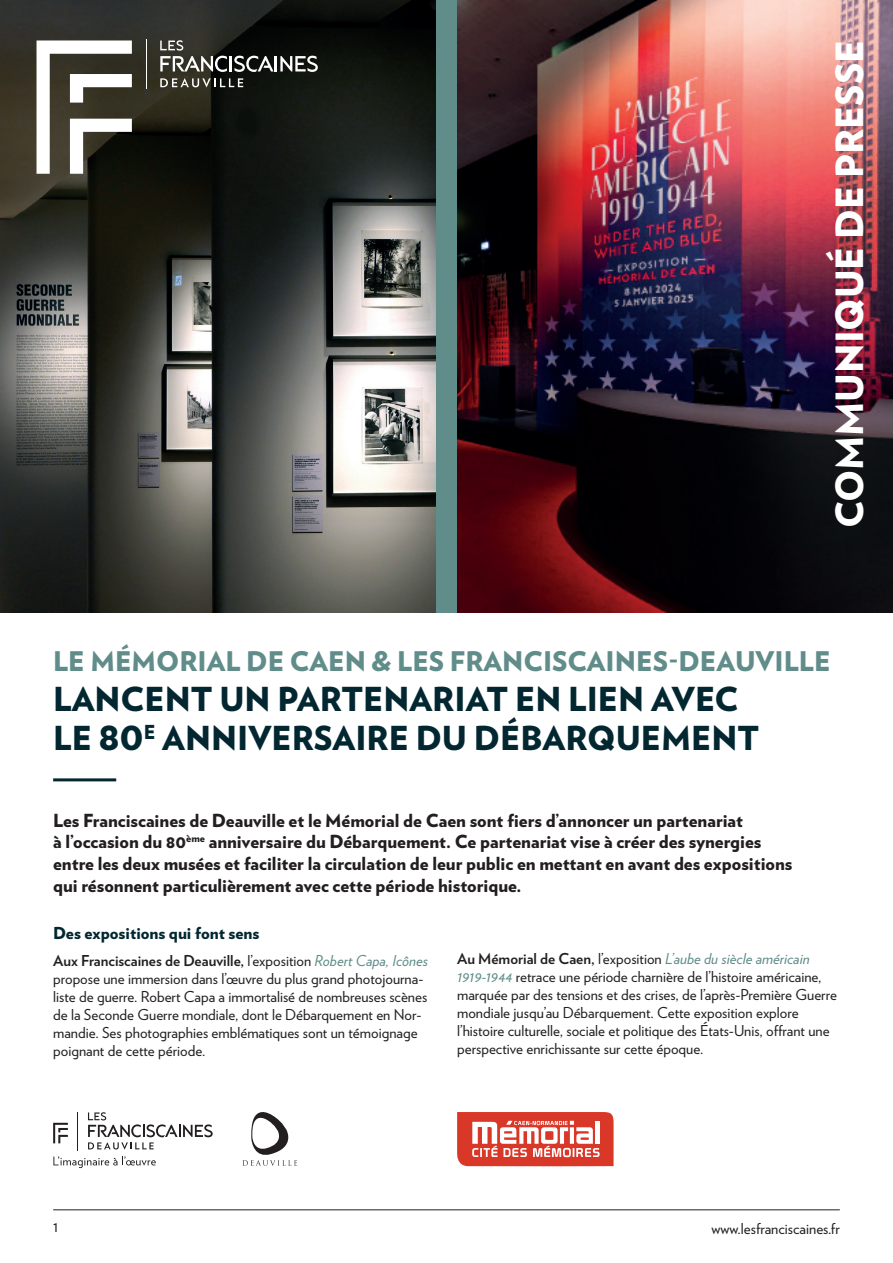
<style>
.page{position:relative;width:893px;height:1263px;background:#fff}
.page>*{position:absolute;margin:0;border:0;box-sizing:border-box;transform-origin:0 0}
.t1{font:900 37.5px "Verlag";color:#fff}
.t2{font:900 33px/39.6px "Verlag";color:#032731}
.t3{font:900 27px "Verlag";color:#608c8a}
.t4{font:900 18px/21.6px "Verlag";color:#231f20}
.t5{font:900 16.5px "Verlag";color:#032731}
.t6{font:15px/18px "Verlag";color:#231f20}
.s1{font-weight:700}
.s2{font-style:italic;color:#608c8a}
</style>
<div class="page">
<hr style="left:53px;top:1209px;width:787px;height:1px;background:#231f20">
<div style="left:0;top:0;width:893px;height:613px;background:#608c8a"></div>
<hr style="left:53px;top:778px;width:63px;height:3px;background:#032731">
<svg style="left:53px;top:1123px;width:15px;height:20px"></svg>
<hr style="left:77px;top:1112px;width:1px;height:39px;background:#231f20">
<svg style="left:88px;top:1112px;width:125px;height:37px"></svg>
<svg style="left:53px;top:1156px;width:103px;height:12px"></svg>
<svg style="left:242px;top:1112px;width:55px;height:54px"></svg>
<img style="left:457px;top:0;width:436px;height:612px">
<img style="left:0;top:0;width:436px;height:612px">
<svg style="left:37px;top:40px;width:95px;height:134px;background:#84827b"></svg>
<svg style="left:160px;top:78px;width:83px;height:9px"></svg>
<hr style="left:146px;top:40px;width:1px;height:49px;background:#fff">
<hr style="left:229px;top:56px;width:3px;height:15px;background:#fff">
<svg style="left:234px;top:56px;width:84px;height:16px"></svg>
<svg style="left:160px;top:40px;width:67px;height:32px;background:#5c5c56"></svg>
<svg style="left:457px;top:1112px;width:157px;height:54px"></svg>
<h1 class="t1" style="left:819px;top:528px;width:490px;rotate:-90deg">COMMUNIQUÉ DE PRESSE</h1>
<h3 class="t3" style="left:53px;top:639px;width:779px">LE MÉMORIAL DE CAEN &amp; LES FRANCISCAINES-DEAUVILLE</h3>
<h2 class="t2" style="left:53px;top:677px;width:708px">LANCENT UN PARTENARIAT EN LIEN AVEC<br>LE 80<sup>E</sup> ANNIVERSAIRE DU DÉBARQUEMENT</h2>
<p class="t4" style="left:53px;top:808px;width:741px">Les Franciscaines de Deauville et le Mémorial de Caen sont fiers d’annoncer un partenariat<br>à l’occasion du 80<sup>ème</sup> anniversaire du Débarquement. Ce partenariat vise à créer des synergies entre les deux musées et faciliter la circulation de leur public en mettant en avant des expositions qui résonnent particulièrement avec cette période historique.</p>
<p class="t5" style="left:53px;top:919px;width:208px">Des expositions qui font sens</p>
<p class="t6" style="left:53px;top:950px;width:377px"><span class="s1">Aux Franciscaines de Deauville,</span> l’exposition <span class="s2">Robert Capa, Icônes </span>propose une immersion dans l’œuvre du plus grand photojourna&shy;liste de guerre. Robert Capa a immortalisé de nombreuses scènes de la Seconde Guerre mondiale, dont le Débarquement en Nor&shy;mandie. Ses photographies emblématiques sont un témoignage poignant de cette période.</p>
<p class="t6" style="left:457px;top:949px;width:381px"><span class="s1">Au Mémorial de Caen,</span> l’exposition <span class="s2">L’aube du siècle américain 1919-1944</span> retrace une période charnière de l’histoire américaine, marquée par des tensions et des crises, de l’après-Première Guerre mondiale jusqu’au Débarquement. Cette exposition explore l’histoire culturelle, sociale et politique des États-Unis, offrant une perspective enrichissante sur cette époque.</p>
<p class="t6" style="left:53px;top:1217px;width:7px">1</p>
<p class="t6" style="left:712px;top:1219px;width:130px">www.lesfranciscaines.fr</p>
</div>
